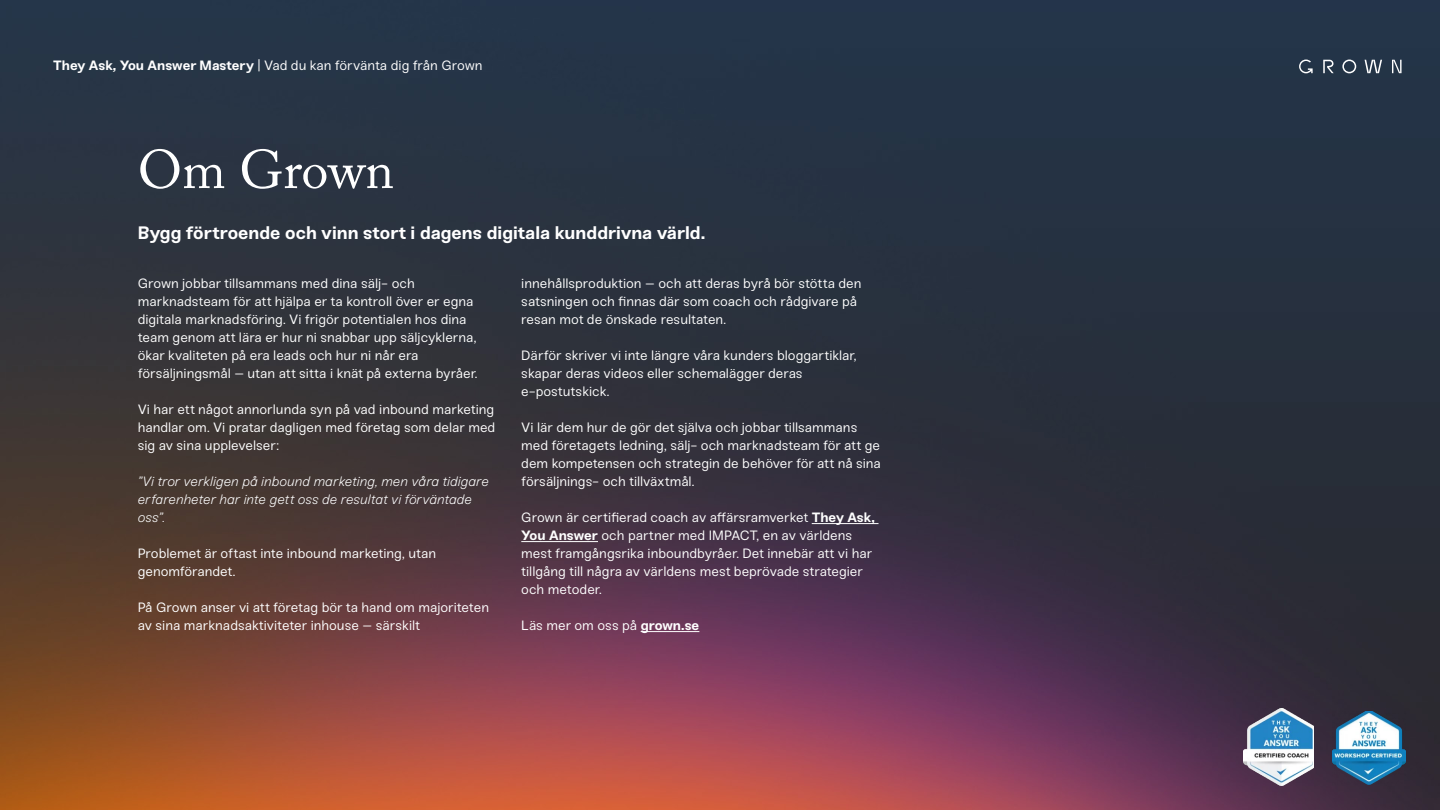
<style>
.page{position:relative;width:1440px;height:810px;background:#fff}
.page>*{position:absolute;margin:0;border:0;box-sizing:border-box;transform-origin:0 0}
.t1{font:54px "Adobe Caslon Pro";color:#fff}
.t2{font:700 18px "Sneak";color:#fff}
.t3{font:13.5px/18px "Sneak";color:#fff}
.t4{font:italic 300 13.5px/18px "Sneak";color:#fff}
.s1{font-weight:700}
</style>
<div class="page">
<img style="left:0;top:0;width:1439px;height:810px">
<hr style="left:811px;top:523px;width:67px;height:1px;background:#fff">
<hr style="left:521px;top:541px;width:77px;height:1px;background:#fff">
<hr style="left:640px;top:631px;width:59px;height:1px;background:#fff">
<img style="left:1243px;top:708px;width:70px;height:77px">
<svg style="left:1364px;top:60px;width:17px;height:13px"></svg>
<svg style="left:1391px;top:60px;width:10px;height:13px"></svg>
<svg style="left:1298px;top:60px;width:14px;height:13px"></svg>
<svg style="left:1323px;top:60px;width:10px;height:13px"></svg>
<svg style="left:1342px;top:60px;width:14px;height:13px"></svg>
<img style="left:1332px;top:711px;width:73px;height:74px">
<p class="t3" style="left:53px;top:57px;width:431px"><span class="s1">They Ask, You Answer Mastery</span> | Vad du kan förvänta dig från Grown</p>
<h1 class="t1" style="left:138px;top:138px;width:258px">Om Grown</h1>
<h2 class="t2" style="left:138px;top:221px;width:569px">Bygg förtroende och vinn stort i dagens digitala kunddrivna värld.</h2>
<p class="t3" style="left:138px;top:275px;width:341px">Grown jobbar tillsammans med dina sälj- och marknadsteam för att hjälpa er ta kontroll över er egna digitala marknadsföring. Vi frigör potentialen hos dina team genom att lära er hur ni snabbar upp säljcyklerna, ökar kvaliteten på era leads och hur ni når era försäljningsmål – utan att sitta i knät på externa byråer.</p>
<p class="t3" style="left:138px;top:401px;width:359px;text-align:justify">Vi har ett något annorlunda syn på vad inbound marketing handlar om. Vi pratar dagligen med företag som delar med sig av sina upplevelser:</p>
<p class="t4" style="left:138px;top:473px;width:353px">”Vi tror verkligen på inbound marketing, men våra tidigare erfarenheter har inte gett oss de resultat vi förväntade oss”.</p>
<p class="t3" style="left:138px;top:545px;width:300px">Problemet är oftast inte inbound marketing, utan genomförandet.</p>
<p class="t3" style="left:138px;top:599px;width:353px">På Grown anser vi att företag bör ta hand om majoriteten av sina marknadsaktiviteter inhouse – särskilt</p>
<p class="t3" style="left:521px;top:275px;width:342px">innehållsproduktion – och att deras byrå bör stötta den satsningen och finnas där som coach och rådgivare på resan mot de önskade resultaten.</p>
<p class="t3" style="left:521px;top:347px;width:336px">Därför skriver vi inte längre våra kunders bloggartiklar, skapar deras videos eller schemalägger deras e-postutskick.</p>
<p class="t3" style="left:521px;top:419px;width:361px">Vi lär dem hur de gör det själva och jobbar tillsammans med företagets ledning, sälj- och marknadsteam för att ge dem kompetensen och strategin de behöver för att nå sina försäljnings- och tillväxtmål.</p>
<p class="t3" style="left:521px;top:509px;width:355px">Grown är certifierad coach av affärsramverket <span class="s1">They Ask, You Answer</span> och partner med IMPACT, en av världens mest framgångsrika inboundbyråer. Det innebär att vi har tillgång till några av världens mest beprövade strategier och metoder.</p>
<p class="t3" style="left:521px;top:617px;width:180px">Läs mer om oss på <span class="s1">grown.se</span></p>
</div>
